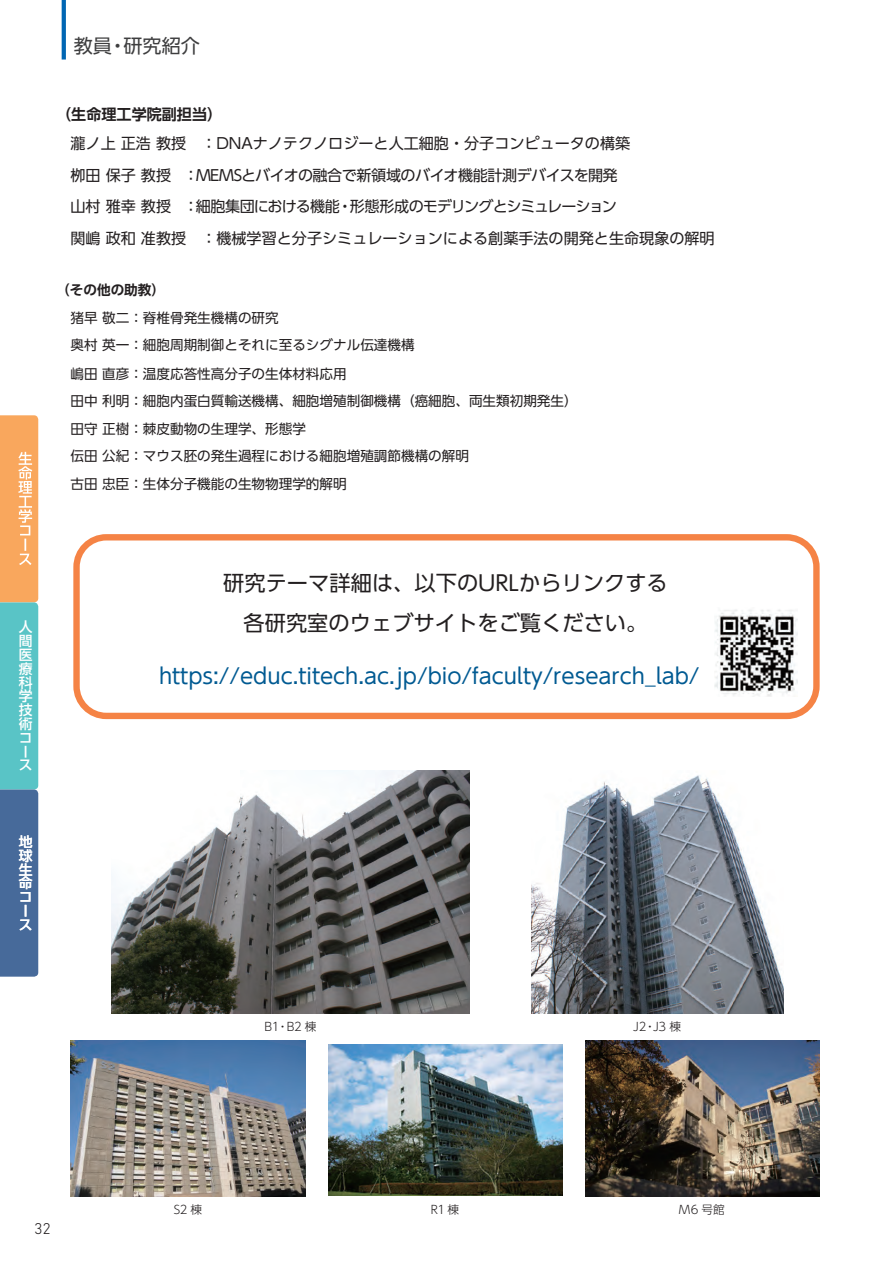
<style>
.page{position:relative;width:893px;height:1263px;background:#fff}
.page>*{position:absolute;margin:0;border:0;box-sizing:border-box;transform-origin:0 0}
.t1{font:21.3px "UD Shin Go Pro";color:#015a92}
.t2{font:21.3px/40.3px "UD Shin Go Pro";color:#231f20;text-align:center}
.t3{font:19.2px "UD Shin Go Pro";color:#3e3e3f}
.t4{font:300 15.9px "DIN Next LT Pro";color:#231f20}
.t5{font:15.15px "UD Shin Go Pro";color:#231f20}
.t6{font:15.15px "UD Shin Go Pro";letter-spacing:-.06em;color:#231f20}
.t7{font:15.15px "UD Shin Go Pro";letter-spacing:-.03em;color:#231f20}
.t8{font:700 15.15px "UD Shin Go Pro De";color:#231f20}
.t9{font:500 13.8px/13.8px "UD Shin Go Pro";color:#fff}
.t10{font:13.65px/27.5px "UD Shin Go Pro";color:#231f20}
.t11{font:700 13.65px "UD Shin Go Pro De";color:#231f20}
.t12{font:300 11.7px "UD Shin Go Pro";letter-spacing:-.03em;color:#231f20}
</style>
<div class="page">
<svg style="left:62px;top:0;width:4px;height:60px"></svg>
<img style="left:111px;top:771px;width:359px;height:242px">
<img style="left:531px;top:775px;width:252px;height:238px">
<img style="left:71px;top:1041px;width:234px;height:155px">
<img style="left:328px;top:1044px;width:234px;height:152px">
<img style="left:585px;top:1041px;width:235px;height:155px">
<svg style="left:0;top:415px;width:38px;height:562px;background:#889e98"></svg>
<img style="left:714px;top:609px;width:84px;height:87px">
<div style="left:73px;top:534px;width:747px;height:185px;border:6px solid #f58345;border-radius:30px"></div>
<p class="t9" style="left:19px;top:620px;width:15px">人間医療科学技術コース</p>
<p class="t9" style="left:19px;top:834px;width:15px">地球生命コース</p>
<h2 class="t3" style="left:74px;top:30px;width:128px">教員・研究紹介</h2>
<p class="t8" style="left:56px;top:102px;width:168px">（生命理工学院副担当）</p>
<p class="t5" style="left:71px;top:131px;width:561px">瀧ノ上 正浩 教授　：DNAナノテクノロジーと人工細胞・分子コンピュータの構築</p>
<p class="t7" style="left:71px;top:163px;width:549px">栁田 保子 教授　：MEMSとバイオの融合で新領域のバイオ機能計測デバイスを開発</p>
<p class="t6" style="left:71px;top:194px;width:548px">山村 雅幸 教授　：細胞集団における機能・形態形成のモデリングとシミュレーション</p>
<p class="t5" style="left:71px;top:226px;width:646px">関嶋 政和 准教授　：機械学習と分子シミュレーションによる創薬手法の開発と生命現象の解明</p>
<p class="t11" style="left:56px;top:278px;width:110px">（その他の助教）</p>
<p class="t10" style="left:70px;top:303px;width:346px">猪早 敬二：脊椎骨発生機構の研究<br>奥村 英一：細胞周期制御とそれに至るシグナル伝達機構</p>
<p class="t10" style="left:70px;top:359px;width:278px">嶋田 直彦：温度応答性高分子の生体材料応用</p>
<p class="t10" style="left:70px;top:387px;width:509px">田中 利明：細胞内蛋白質輸送機構、細胞増殖制御機構（癌細胞、両生類初期発生）田守 正樹：棘皮動物の生理学、形態学<br>伝田 公紀：マウス胚の発生過程における細胞増殖調節機構の解明<br>古田 忠臣：生体分子機能の生物物理学的解明</p>
<h1 class="t2" style="left:223px;top:562px;width:446px">研究テーマ詳細は、以下のURLからリンクする各研究室のウェブサイトをご覧ください。</h1>
<h1 class="t1" style="left:159px;top:659px;width:542px">https://educ.titech.ac.jp/bio/faculty/research_lab/</h1>
<p class="t12" style="left:265px;top:1017px;width:53px">B1・B2 棟</p>
<p class="t12" style="left:633px;top:1017px;width:49px">J2・J3 棟</p>
<p class="t4" style="left:34px;top:1219px;width:18px">32</p>
<p class="t12" style="left:174px;top:1200px;width:30px">S2 棟</p>
<p class="t12" style="left:431px;top:1200px;width:30px">R1 棟</p>
<p class="t12" style="left:679px;top:1200px;width:47px">M6 号館</p>
</div>
